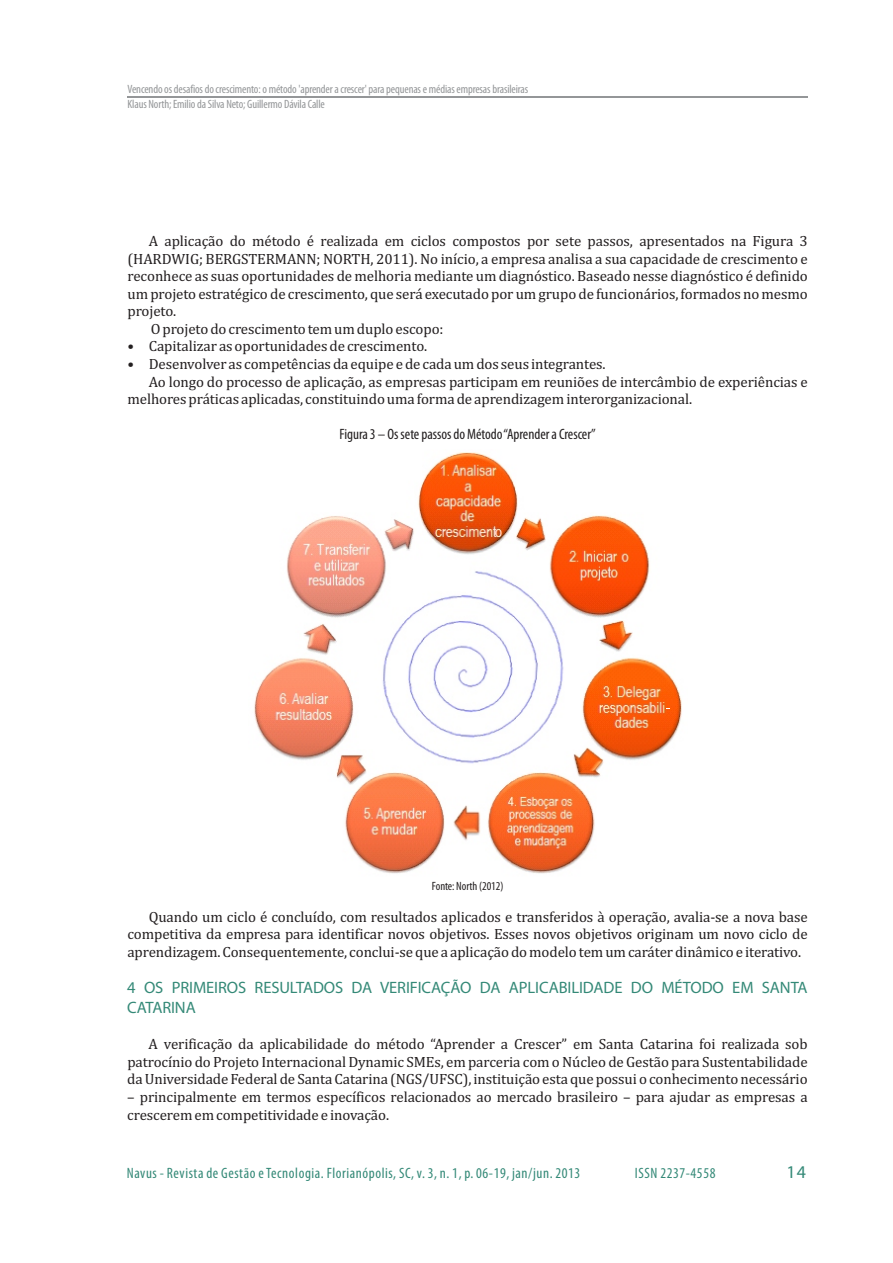
<style>
.page{position:relative;width:893px;height:1263px;background:#fff}
.page>*{position:absolute;margin:0;border:0;box-sizing:border-box;transform-origin:0 0}
.t1{font:18px "Myriad Pro";color:#348977}
.t2{font:16.5px/19.8px "Myriad Pro";letter-spacing:-.005em;color:#348977}
.t3{font:15px/17.5px "Cambria";letter-spacing:-.005em;color:#231f20;text-align:justify}
.t4{font:condensed 15px "Myriad Pro";letter-spacing:.04em;color:#348977}
.t5{font:condensed 15px "Myriad Pro";color:#231f20}
.t6{font:condensed 12px/15px "Myriad Pro";letter-spacing:-.01em;color:#949698}
.t7{font:condensed 12px "Myriad Pro";color:#231f20}
</style>
<div class="page">
<hr style="left:128px;top:97px;width:680px;height:1px;background:#949698">
<img style="left:254px;top:452px;width:428px;height:422px">
<p class="t6" style="left:128px;top:83px;width:402px">Vencendo os desafios do crescimento: o método 'aprender a crescer' para pequenas e médias empresas brasileiras<br>Klaus North; Emilio da Silva Neto; Guillermo Dávila Calle</p>
<p class="t3" style="left:149px;top:233px;width:661px">A aplicação do método é realizada em ciclos compostos por sete passos, apresentados na Figura 3</p>
<p class="t3" style="left:128px;top:251px;width:682px">(HARDWIG; BERGSTERMANN; NORTH, 2011). No início, a empresa analisa a sua capacidade de crescimento e</p>
<p class="t3" style="left:128px;top:268px;width:682px">reconhece as suas oportunidades de melhoria mediante um diagnóstico. Baseado nesse diagnóstico é definido</p>
<p class="t3" style="left:128px;top:286px;width:682px">um projeto estratégico de crescimento, que será executado por um grupo de funcionários, formados no mesmo</p>
<p class="t3" style="left:127px;top:303px;width:50px">projeto.</p>
<p class="t3" style="left:151px;top:321px;width:294px">O projeto do crescimento tem um duplo escopo:</p>
<p class="t3" style="left:127px;top:338px;width:301px">• Capitalizar as oportunidades de crescimento.</p>
<p class="t3" style="left:127px;top:356px;width:480px">• Desenvolver as competências da equipe e de cada um dos seus integrantes.</p>
<p class="t3" style="left:149px;top:374px;width:661px">Ao longo do processo de aplicação, as empresas participam em reuniões de intercâmbio de experiências e</p>
<p class="t3" style="left:127px;top:391px;width:566px">melhores práticas aplicadas, constituindo uma forma de aprendizagem interorganizacional.</p>
<p class="t5" style="left:339px;top:428px;width:258px">Figura 3 – Os sete passos do Método “Aprender a Crescer”</p>
<p class="t7" style="left:432px;top:881px;width:73px">Fonte: North (2012)</p>
<p class="t3" style="left:127px;top:909px;width:682px;text-indent:21px">Quando um ciclo é concluído, com resultados aplicados e transferidos à operação, avalia-se a nova base competitiva da empresa para identificar novos objetivos. Esses novos objetivos originam um novo ciclo de aprendizagem. Consequentemente, conclui-se que a aplicação do modelo tem um caráter dinâmico e iterativo.</p>
<p class="t2" style="left:127px;top:979px;width:682px">4 OS PRIMEIROS RESULTADOS DA VERIFICAÇÃO DA APLICABILIDADE DO MÉTODO EM SANTA<br>CATARINA</p>
<p class="t3" style="left:127px;top:1036px;width:682px;text-indent:21px">A verificação da aplicabilidade do método “Aprender a Crescer” em Santa Catarina foi realizada sob patrocínio do Projeto Internacional Dynamic SMEs, em parceria com o Núcleo de Gestão para Sustentabilidade da Universidade Federal de Santa Catarina (NGS/UFSC), instituição esta que possui o conhecimento necessário</p>
<p class="t3" style="left:127px;top:1089px;width:682px">– principalmente em termos específicos relacionados ao mercado brasileiro – para ajudar as empresas a crescerem em competitividade e inovação.</p>
<p class="t4" style="left:127px;top:1166px;width:455px">Navus - Revista de Gestão e Tecnologia. Florianópolis, SC, v. 3, n. 1, p. 06-19, jan/jun. 2013</p>
<p class="t4" style="left:635px;top:1166px;width:82px">ISSN 2237-4558</p>
<p class="t1" style="left:787px;top:1164px;width:21px">14</p>
</div>
